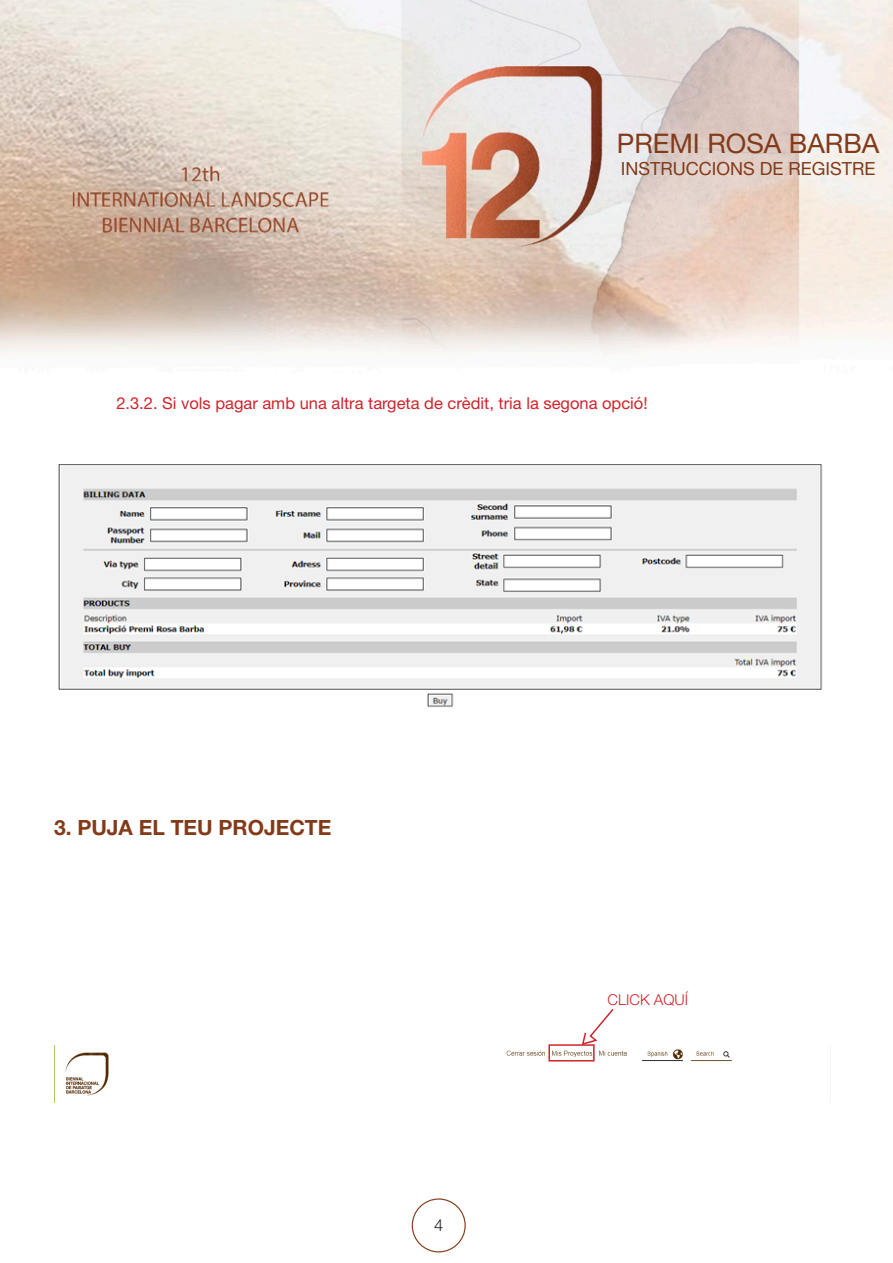
<style>
.page{position:relative;width:893px;height:1263px;background:#fff}
.page>*{position:absolute;margin:0;border:0;box-sizing:border-box;transform-origin:0 0}
.t1{font:27px "Helvetica Neue";color:#833a19}
.t2{font:700 21px "Helvetica Neue";color:#833a19}
.t3{font:18px "Helvetica Neue";color:#833a19}
.t4{font:16.5px "Helvetica Neue";color:#d1232a}
.t5{font:300 16.5px "Helvetica Neue";color:#231f20}
.t6{font:300 15px "Helvetica Neue";color:#d1232a}
</style>
<div class="page">
<img style="left:0;top:0;width:893px;height:352px">
<div style="left:412px;top:1198px;width:54px;height:54px;border:1px solid #833a19;border-radius:50%"></div>
<img style="left:58px;top:465px;width:765px;height:242px">
<img style="left:54px;top:1045px;width:678px;height:57px">
<svg style="left:582px;top:1009px;width:33px;height:37px"></svg>
<div style="left:548px;top:1044px;width:47px;height:17px;border:2px solid #d1232a"></div>
<h1 class="t1" style="left:617px;top:127px;width:264px">PREMI ROSA BARBA</h1>
<p class="t3" style="left:621px;top:157px;width:256px">INSTRUCCIONS DE REGISTRE</p>
<p class="t4" style="left:116px;top:393px;width:533px">2.3.2. Si vols pagar amb una altra targeta de crèdit, tria la segona opció!</p>
<p class="t2" style="left:54px;top:814px;width:279px">3. PUJA EL TEU PROJECTE</p>
<p class="t5" style="left:434px;top:1215px;width:11px">4</p>
<p class="t6" style="left:607px;top:990px;width:82px">CLICK AQUÍ</p>
</div>
